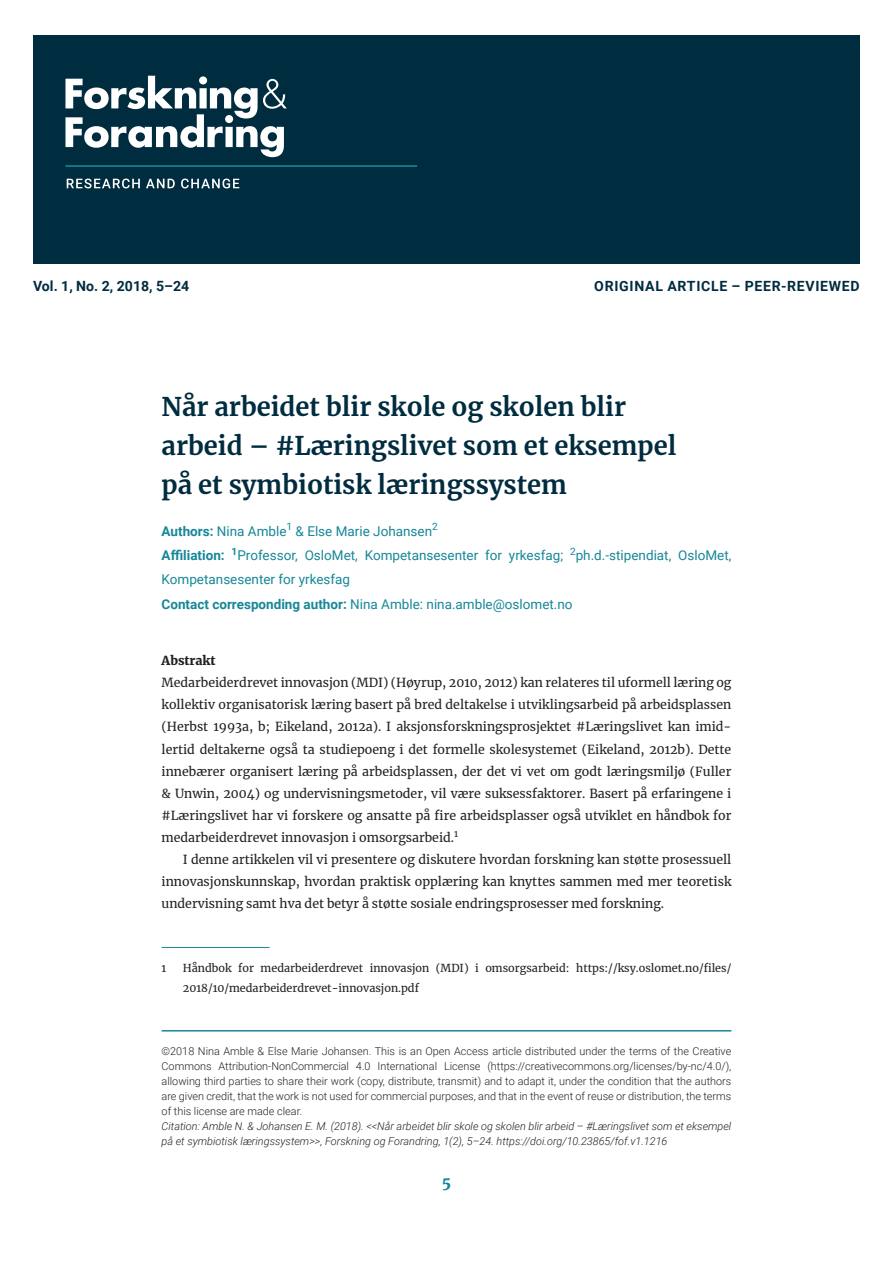
<style>
.page{position:relative;width:893px;height:1263px;background:#fff}
.page>*{position:absolute;margin:0;border:0;box-sizing:border-box;transform-origin:0 0}
.t1{font:700 25.5px/39px "Merriweather";color:#002c40}
.Pagina{font:900 15px "Merriweather";color:#178798}
.Issue{font:700 14.1px "Roboto";letter-spacing:.05em;color:#002c40}
.Issue-2{font:700 14.1px "Roboto";color:#002c40}
.Author{font:13.5px/24.3px "Roboto";color:#178798}
.Corresponding_author{font:13.5px "Roboto";color:#178798}
.Abstract_text{font:12.3px/22.2px "Merriweather";color:#231f20;text-align:justify}
.Abstract_text_Indent{font:12.3px/22.2px "Merriweather";color:#231f20;text-align:justify}
.Abstract_title_1{font:900 12.3px "Merriweather";color:#231f20}
.t2{font:300 10.8px/15px "Roboto";color:#231f20;text-align:justify}
.t3{font:italic 300 10.8px/15px "Roboto";color:#231f20}
.Footnote_text{font:10.8px/19.8px "Merriweather";color:#231f20}
.s1{font-weight:700}
</style>
<div class="page">
<hr style="left:162px;top:1030px;width:569px;height:1px;background:#178798">
<div style="left:33px;top:35px;width:827px;height:229px;background:#002c40"></div>
<svg style="left:65px;top:76px;width:222px;height:81px"></svg>
<hr style="left:65px;top:165px;width:352px;height:2px;background:#178798">
<svg style="left:67px;top:179px;width:172px;height:9px"></svg>
<hr style="left:162px;top:947px;width:108px;height:1px;background:#178798">
<p class="Issue-2" style="left:33px;top:276px;width:158px">Vol. 1, No. 2, 2018, 5–24</p>
<p class="Issue" style="left:594px;top:276px;width:267px">ORIGINAL ARTICLE – PEER-REVIEWED</p>
<p class="t1" style="left:162px;top:387px;width:516px">Når arbeidet blir skole og skolen blir arbeid – #Læringslivet som et eksempel på et symbiotisk læringssystem</p>
<p class="Author" style="left:162px;top:518px;width:278px"><span class="s1">Authors:</span> Nina Amble<sup>1</sup> &amp; Else Marie Johansen<sup>2</sup></p>
<p class="Author" style="left:162px;top:543px;width:571px"><span class="s1">Affiliation:</span> <sup>1</sup>Professor, OsloMet, Kompetansesenter for yrkesfag; <sup>2</sup>ph.d.-stipendiat, OsloMet,<br>Kompetansesenter for yrkesfag</p>
<p class="Corresponding_author" style="left:162px;top:595px;width:413px"><span class="s1">Contact corresponding author:</span> Nina Amble: nina.amble@oslomet.no</p>
<p class="Abstract_title_1" style="left:162px;top:652px;width:56px">Abstrakt</p>
<p class="Abstract_text" style="left:162px;top:671px;width:571px">Medarbeiderdrevet innovasjon (MDI) (Høyrup, 2010, 2012) kan relateres til uformell læring og kollektiv organisatorisk læring basert på bred deltakelse i utviklingsarbeid på arbeidsplassen (Herbst 1993a, b; Eikeland, 2012a). I aksjonsforskningsprosjektet #Læringslivet kan imid&shy;lertid deltakerne også ta studiepoeng i det formelle skolesystemet (Eikeland, 2012b). Dette innebærer organisert læring på arbeidsplassen, der det vi vet om godt læringsmiljø (Fuller &amp; Unwin, 2004) og undervisningsmetoder, vil være suksessfaktorer. Basert på erfaringene i #Læringslivet har vi forskere og ansatte på fire arbeidsplasser også utviklet en håndbok for medarbeiderdrevet innovasjon i omsorgsarbeid.<sup>1</sup></p>
<p class="Abstract_text_Indent" style="left:162px;top:848px;width:571px;text-indent:21px">I denne artikkelen vil vi presentere og diskutere hvordan forskning kan støtte prosessuell innovasjonskunnskap, hvordan praktisk opplæring kan knyttes sammen med mer teoretisk undervisning samt hva det betyr å støtte sosiale endringsprosesser med forskning.</p>
<p class="Footnote_text" style="left:162px;top:957px;width:6px">1</p>
<p class="Footnote_text" style="left:183px;top:957px;width:550px">Håndbok for medarbeiderdrevet innovasjon (MDI) i omsorgsarbeid: https://ksy.oslomet.no/files/<br>2018/10/medarbeiderdrevet-innovasjon.pdf</p>
<p class="t2" style="left:162px;top:1043px;width:571px">©2018 Nina Amble &amp; Else Marie Johansen. This is an Open Access article distributed under the terms of the Creative Commons Attribution-NonCommercial 4.0 International License (https://creativecommons.org/licenses/by-nc/4.0/), allowing third parties to share their work (copy, distribute, transmit) and to adapt it, under the condition that the authors are given credit, that the work is not used for commercial purposes, and that in the event of reuse or distribution, the terms of this license are made clear.</p>
<p class="t3" style="left:162px;top:1118px;width:571px">Citation: Amble N. &amp; Johansen E. M. (2018). &lt;&lt;Når arbeidet blir skole og skolen blir arbeid – #Læringslivet som et eksempel på et symbiotisk læringssystem&gt;&gt;, Forskning og Forandring, 1(2), 5–24. https://doi.org/10.23865/fof.v1.1216</p>
<p class="Pagina" style="left:442px;top:1172px;width:11px">5</p>
</div>
